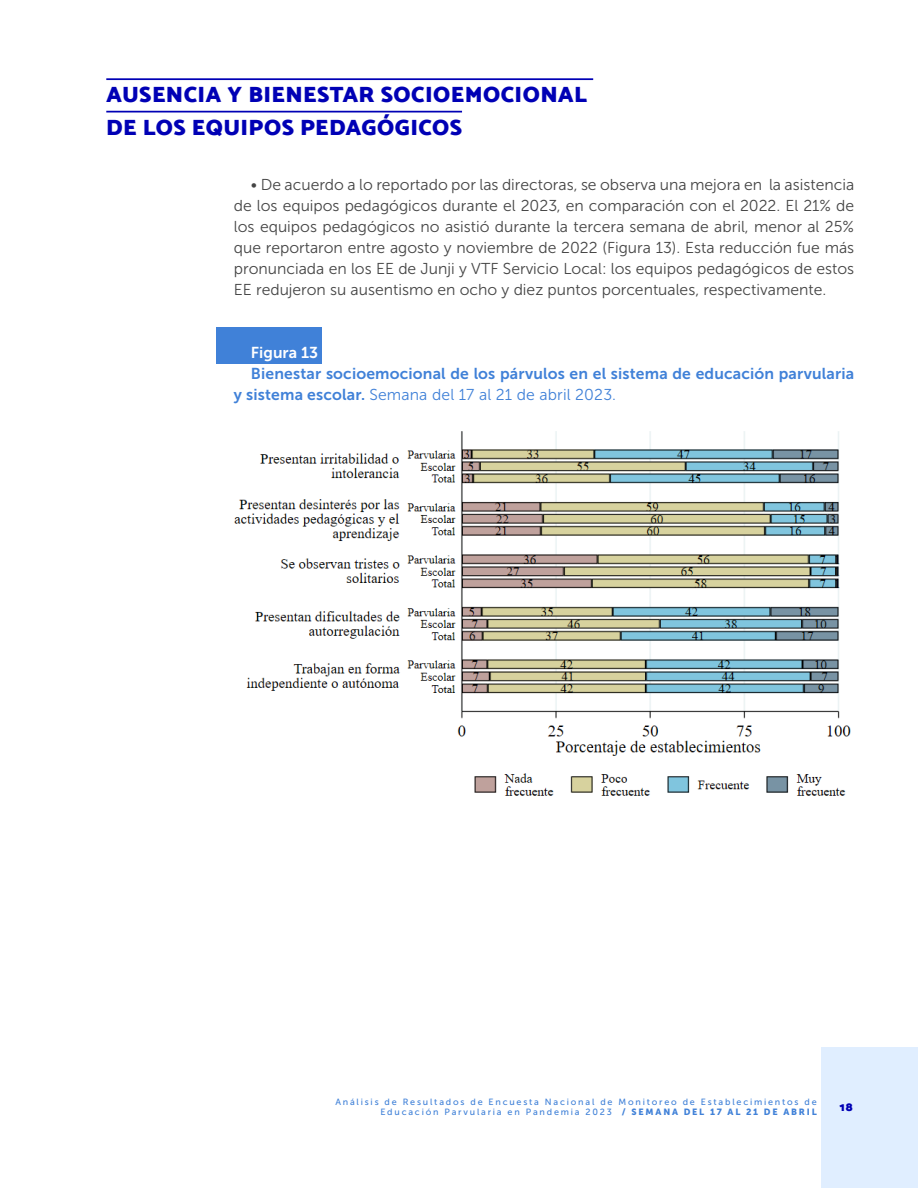
<style>
.page{position:relative;width:918px;height:1188px;background:#fff}
.page>*{position:absolute;margin:0;border:0;box-sizing:border-box;transform-origin:0 0}
.subtitulo_barra_supe{font:900 22.5px/32.4px "Catamaran";letter-spacing:.02em;color:#0000b5}
.t1{font:15.75px/21px "Museo Sans 300";color:#454545;text-align:justify}
.t2{font:15.75px/21px "Museo Sans 700";letter-spacing:.01em;color:#4081d8}
.t3{font:15.75px "Museo Sans 700";color:#fff}
.t4{font:900 12px "Catamaran";color:#0000b5}
.t5{font:9px/10.8px "Museo Sans 500";letter-spacing:.2em;color:#4081d8;text-align:right}
.s1{font-family:"Museo Sans 300"}
.s2{font-family:"Museo Sans 900"}
</style>
<div class="page">
<div style="left:822px;top:1048px;width:96px;height:140px;background:#e0eeff"></div>
<div style="left:216px;top:327px;width:106px;height:37px;background:#4081d8"></div>
<img style="left:234px;top:431px;width:617px;height:365px">
<hr style="left:106px;top:78px;width:487px;height:2px;background:#0000b5">
<hr style="left:106px;top:111px;width:356px;height:2px;background:#0000b5">
<p class="subtitulo_barra_supe" style="left:106px;top:78px;width:482px">AUSENCIA Y BIENESTAR SOCIOEMOCIONAL<br>DE LOS EQUIPOS PEDAGÓGICOS</p>
<p class="t1" style="left:234px;top:174px;width:622px;text-indent:17px">• De acuerdo a lo reportado por las directoras, se observa una mejora en la asistencia de los equipos pedagógicos durante el 2023, en comparación con el 2022. El 21% de los equipos pedagógicos no asistió durante la tercera semana de abril, menor al 25% que reportaron entre agosto y noviembre de 2022 (Figura 13). Esta reducción fue más pronunciada en los EE de Junji y VTF Servicio Local: los equipos pedagógicos de estos EE redujeron su ausentismo en ocho y diez puntos porcentuales, respectivamente.</p>
<p class="t3" style="left:251px;top:344px;width:69px">Figura 13</p>
<p class="t2" style="left:234px;top:363px;width:622px;text-indent:17px">Bienestar socioemocional de los párvulos en el sistema de educación parvularia y sistema escolar. <span class="s1">Semana del 17 al 21 de abril 2023.</span></p>
<p class="t5" style="left:335px;top:1096px;width:483px">Análisis de Resultados de Encuesta Nacional de Monitoreo de Establecimientos de<br>Educación Parvularia en Pandemia 2023 <span class="s2">/ SEMANA DEL 17 AL 21 DE ABRIL</span></p>
<p class="t4" style="left:839px;top:1100px;width:15px">18</p>
</div>
